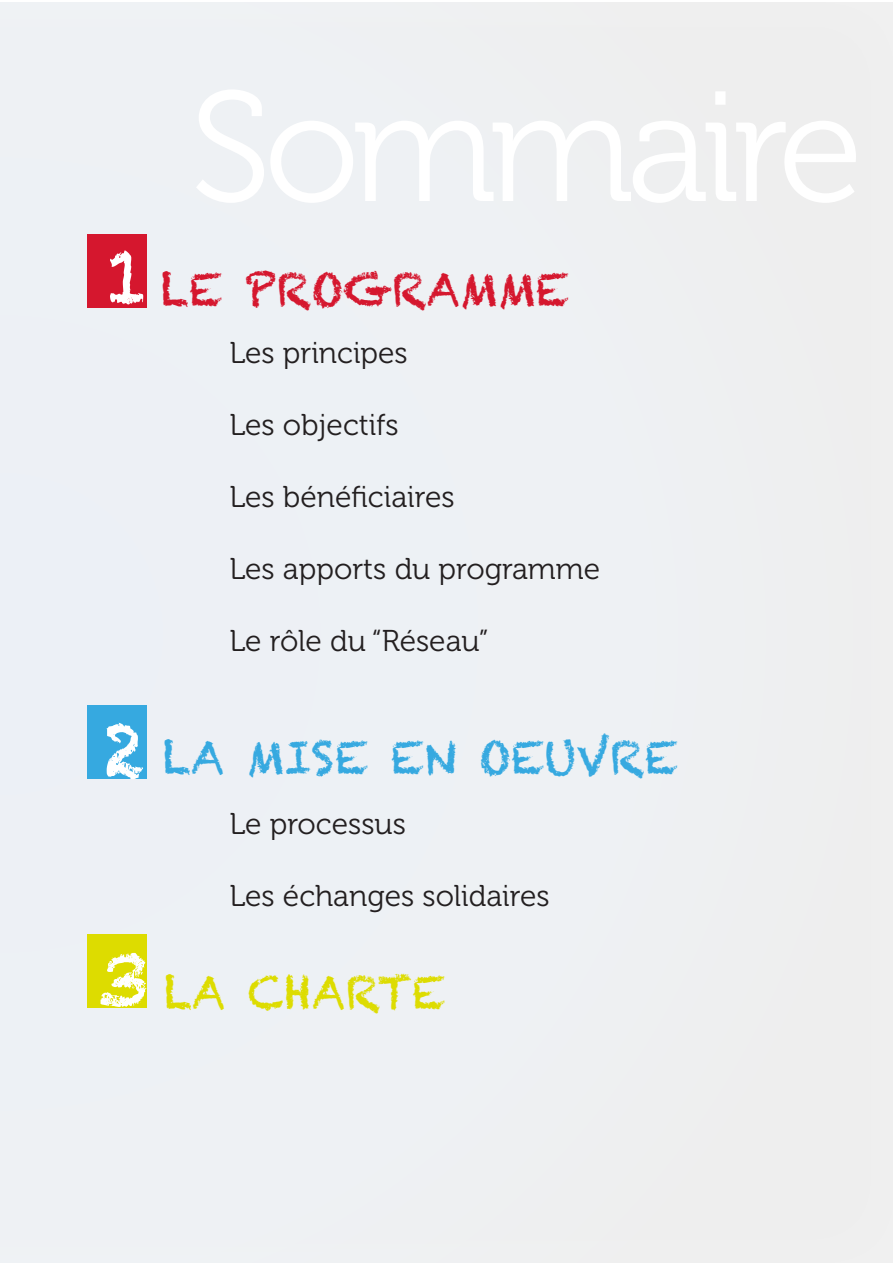
<style>
.page{position:relative;width:893px;height:1263px;background:#fff}
.page>*{position:absolute;margin:0;border:0;box-sizing:border-box;transform-origin:0 0}
.t1{font:75px "Chalkduster";color:#fff}
.t2{font:45px "Chalkduster";color:#36a9e0}
.t3{font:45px "Chalkduster";color:#d5172e}
.t4{font:45px "Chalkduster";color:#dddc00}
.t5{font:30px "Museo 300";color:#231f20}
</style>
<div class="page">
<div style="left:0;top:2px;width:893px;height:1261px;background:#eef0f4"></div>
<div style="left:87px;top:234px;width:60px;height:73px;background:#d5172e"></div>
<div style="left:87px;top:705px;width:60px;height:73px;background:#36a9e0"></div>
<div style="left:87px;top:934px;width:60px;height:74px;background:#dddc00"></div>
<p class="t1" style="left:104px;top:233px;width:47px">1</p>
<p class="t3" style="left:161px;top:263px;width:410px">LE PROGRAMME</p>
<p class="t5" style="left:230px;top:336px;width:180px">Les principes</p>
<p class="t5" style="left:230px;top:408px;width:170px">Les objectifs</p>
<p class="t5" style="left:230px;top:480px;width:227px">Les bénéficiaires</p>
<p class="t5" style="left:230px;top:552px;width:372px">Les apports du programme</p>
<p class="t5" style="left:230px;top:624px;width:261px">Le rôle du “Réseau”</p>
<p class="t1" style="left:103px;top:706px;width:44px">2</p>
<p class="t1" style="left:97px;top:936px;width:53px">3</p>
<p class="t2" style="left:163px;top:731px;width:517px">LA MISE EN OEUVRE</p>
<p class="t5" style="left:230px;top:807px;width:178px">Le processus</p>
<p class="t5" style="left:230px;top:879px;width:322px">Les échanges solidaires</p>
<p class="t4" style="left:164px;top:966px;width:283px">LA CHARTE</p>
</div>
